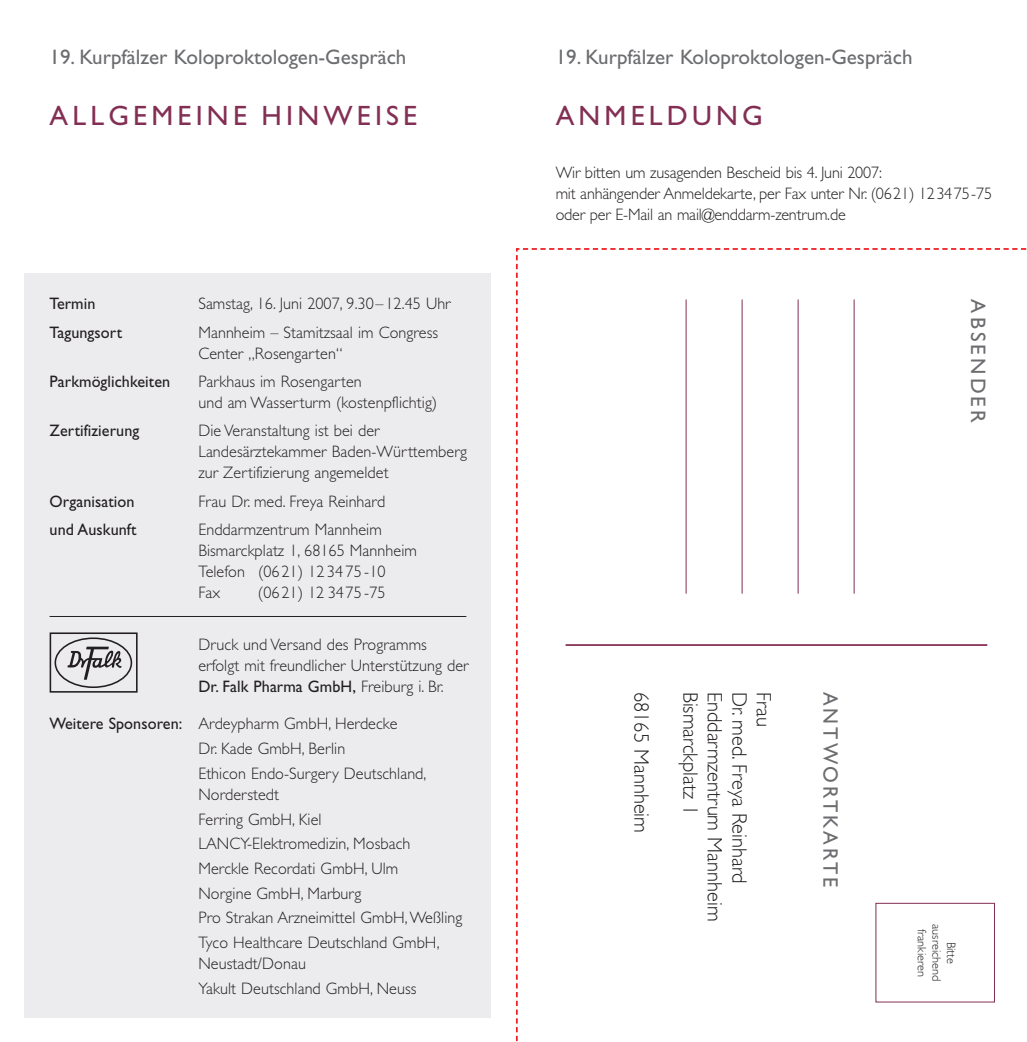
<style>
.page{position:relative;width:1027px;height:1042px;background:#fff}
.page>*{position:absolute;margin:0;border:0;box-sizing:border-box;transform-origin:0 0}
.t1{font:28px "Gill Sans";letter-spacing:.15em;color:#832f54}
.t2{font:21px "Gill Sans";color:#6c6d70}
.t3{font:300 21px/24.5px "Gill Sans";color:#231f20}
.t4{font:21px "Gill Sans";letter-spacing:.15em;color:#6c6d70}
.t5{font:300 16.62px/21px "Gill Sans";letter-spacing:.005em;color:#231f20}
.t6{font:16.62px "Gill Sans";letter-spacing:.005em;color:#231f20}
.t7{font:300 12.25px/14.7px "Gill Sans";color:#231f20;text-align:center}
.s1{font-weight:400}
</style>
<div class="page">
<div style="left:25px;top:273px;width:466px;height:744px;background:#ececee"></div>
<svg style="left:50px;top:632px;width:88px;height:60px"></svg>
<hr style="left:50px;top:616px;width:416px;height:1px;background:#231f20">
<svg style="left:516px;top:248px;width:511px;height:794px"></svg>
<p class="t2" style="left:50px;top:49px;width:358px">19. Kurpfälzer Koloproktologen-Gespräch</p>
<h1 class="t1" style="left:50px;top:105px;width:369px">ALLGEMEINE HINWEISE</h1>
<p class="t6" style="left:50px;top:297px;width:47px">Termin</p>
<p class="t5" style="left:198px;top:294px;width:254px">Samstag, 16. Juni 2007, 9.30–12.45 Uhr</p>
<p class="t6" style="left:50px;top:326px;width:74px">Tagungsort</p>
<p class="t5" style="left:198px;top:323px;width:241px">Mannheim – Stamitzsaal im Congress<br>Center „Rosengarten“</p>
<p class="t6" style="left:50px;top:375px;width:122px">Parkmöglichkeiten</p>
<p class="t5" style="left:198px;top:372px;width:240px">Parkhaus im Rosengarten<br>und am Wasserturm (kostenpflichtig)</p>
<p class="t6" style="left:50px;top:424px;width:91px">Zertifizierung</p>
<p class="t5" style="left:198px;top:422px;width:270px">Die Veranstaltung ist bei der<br>Landesärztekammer Baden-Württemberg zur Zertifizierung angemeldet</p>
<p class="t6" style="left:50px;top:495px;width:86px">Organisation</p>
<p class="t5" style="left:198px;top:492px;width:188px">Frau Dr. med. Freya Reinhard</p>
<p class="t6" style="left:50px;top:523px;width:88px">und Auskunft</p>
<p class="t5" style="left:198px;top:521px;width:220px">Enddarmzentrum Mannheim<br>Bismarckplatz 1, 68165 Mannheim<br>Telefon (0621) 12 34 75 -10<br>Fax</p>
<p class="t5" style="left:258px;top:584px;width:129px">(0621) 12 3475 -75</p>
<p class="t5" style="left:198px;top:635px;width:272px">Druck und Versand des Programms erfolgt mit freundlicher Unterstützung der<br><span class="s1">Dr. Falk Pharma GmbH,</span> Freiburg i. Br.</p>
<p class="t5" style="left:198px;top:713px;width:230px;line-height:24.7px;text-indent:-149px"><span class="s1">Weitere Sponsoren:</span> Ardeypharm GmbH, Herdecke<br>Dr. Kade GmbH, Berlin<br>Ethicon Endo-Surgery Deutschland,</p>
<p class="t5" style="left:198px;top:783px;width:265px;line-height:24.7px">Norderstedt<br>Ferring GmbH, Kiel<br>LANCY-Elektromedizin, Mosbach<br>Merckle Recordati GmbH, Ulm<br>Norgine GmbH, Marburg<br>Pro Strakan Arzneimittel GmbH,Weßling<br>Tyco Healthcare Deutschland GmbH,</p>
<p class="t5" style="left:198px;top:953px;width:220px;line-height:24.7px">Neustadt/Donau<br>Yakult Deutschland GmbH, Neuss</p>
<p class="t2" style="left:556px;top:49px;width:358px">19. Kurpfälzer Koloproktologen-Gespräch</p>
<h1 class="t1" style="left:556px;top:105px;width:209px">ANMELDUNG</h1>
<p class="t5" style="left:556px;top:163px;width:438px">Wir bitten um zusagenden Bescheid bis 4. Juni 2007:<br>mit anhängender Anmeldekarte, per Fax unter Nr. (0621) 123475-75 oder per E-Mail an mail@enddarm-zentrum.de</p>
<p class="t4" style="left:986px;top:299px;width:125px;rotate:90deg">ABSENDER</p>
<p class="t3" style="left:652px;top:692px;width:142px;rotate:90deg">68165 Mannheim</p>
<p class="t3" style="left:774px;top:692px;width:231px;rotate:90deg">Frau<br>Dr. med. Freya Reinhard<br>Enddarmzentrum Mannheim<br>Bismarckplatz 1</p>
<p class="t4" style="left:838px;top:692px;width:197px;rotate:90deg">ANTWORTKARTE</p>
<p class="t7" style="left:957px;top:924px;width:59px;rotate:90deg">Bitte ausreichend frankieren</p>
</div>
